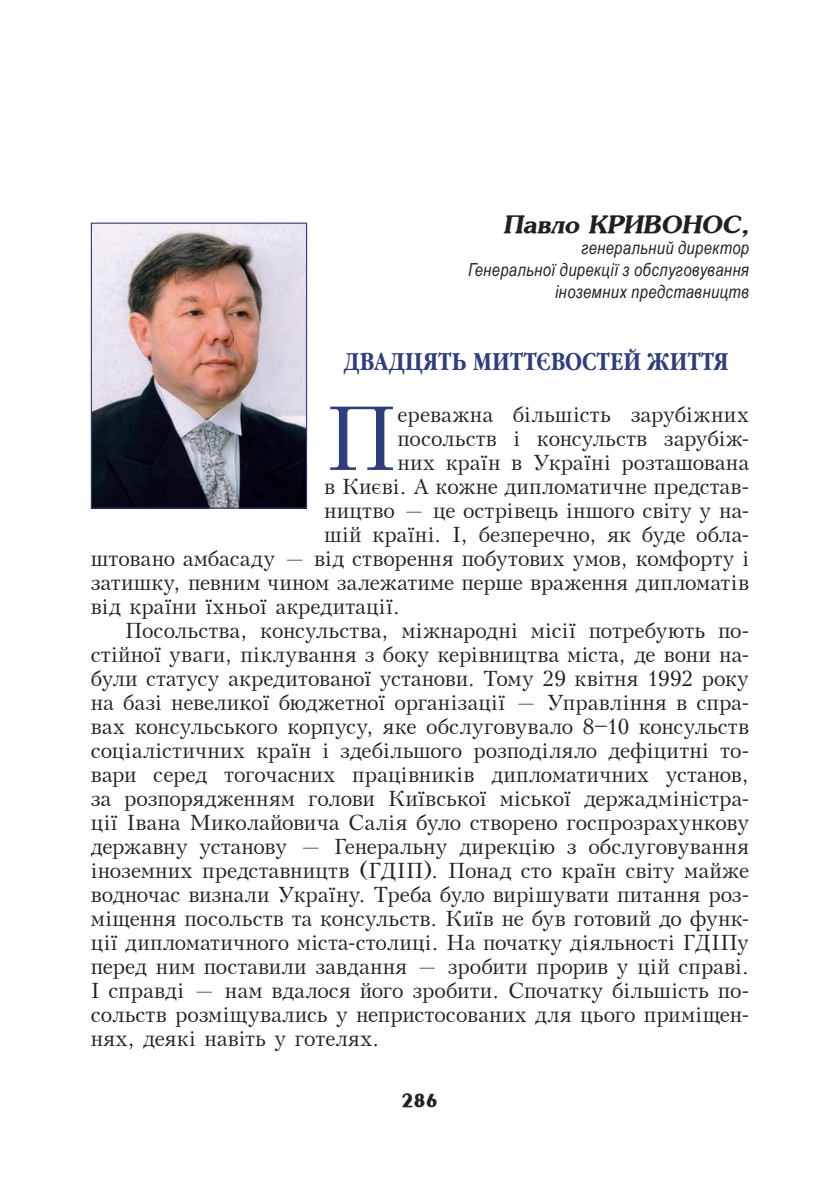
<style>
.page{position:relative;width:840px;height:1191px;background:#fff}
.page>*{position:absolute;margin:0;border:0;box-sizing:border-box;transform-origin:0 0}
.t1{font:91.2px "Ukrainian Peterburg";color:#2e3d7c}
.t2{font:700 24px "Garamond Narrow C";letter-spacing:.01em;color:#2e3d7c}
.t3{font:italic 700 24px "AG Presquire";color:#231f20}
.t4{font:22px "Ukrainian Peterburg";color:#231f20}
.t5{font:700 20px "Pengvin";color:#231f20}
.t6{font:italic 18px/21.6px "Arial Narrow";letter-spacing:.02em;color:#231f20;text-align:right}
</style>
<div class="page">
<img style="left:93px;top:225px;width:212px;height:281px">
<div style="left:91px;top:223px;width:216px;height:285px;border:1px solid #2e3d7c"></div>
<p class="t3" style="left:504px;top:210px;width:246px">Павло Кривонос,</p>
<p class="t6" style="left:468px;top:237px;width:282px">генеральний директор<br>Генеральної дирекції з обслуговування іноземних представництв</p>
<p class="t2" style="left:344px;top:348px;width:385px">Двадцять миттєвостей життя</p>
<h1 class="t1" style="left:324px;top:385px;width:75px">П</h1>
<p class="t4" style="left:397px;top:401px;width:353px">ереважна більшість зарубіжних</p>
<p class="t4" style="left:397px;top:425px;width:353px">посольств і консульств зарубіж-</p>
<p class="t4" style="left:397px;top:449px;width:353px">них країн в Україні розташована</p>
<p class="t4" style="left:324px;top:473px;width:426px">в Києві. А кожне дипломатичне представ-</p>
<p class="t4" style="left:324px;top:497px;width:426px">ництво — це острівець іншого світу у на-</p>
<p class="t4" style="left:324px;top:521px;width:426px">шій країні. І, безперечно, як буде обла-</p>
<p class="t4" style="left:91px;top:545px;width:659px">штовано амбасаду — від створення побутових умов, комфорту і</p>
<p class="t4" style="left:91px;top:569px;width:659px">затишку, певним чином залежатиме перше враження дипломатів</p>
<p class="t4" style="left:91px;top:593px;width:311px">від країни їхньої акредитації.</p>
<p class="t4" style="left:125px;top:617px;width:625px">Посольства, консульства, міжнародні місії потребують по-</p>
<p class="t4" style="left:91px;top:641px;width:659px">стійної уваги, піклування з боку керівництва міста, де вони на-</p>
<p class="t4" style="left:91px;top:665px;width:659px">були статусу акредитованої установи. Тому 29 квітня 1992 року</p>
<p class="t4" style="left:91px;top:689px;width:659px">на базі невеликої бюджетної організації — Управління в спра-</p>
<p class="t4" style="left:91px;top:713px;width:659px">вах консульського корпусу, яке обслуговувало 8–10 консульств</p>
<p class="t4" style="left:91px;top:737px;width:659px">соціалістичних країн і здебільшого розподіляло дефіцитні то-</p>
<p class="t4" style="left:91px;top:761px;width:659px">вари серед тогочасних працівників дипломатичних установ,</p>
<p class="t4" style="left:91px;top:785px;width:659px">за розпорядженням голови Київської міської держадміністра-</p>
<p class="t4" style="left:91px;top:809px;width:659px">ції Івана Миколайовича Салія було створено госпрозрахункову</p>
<p class="t4" style="left:91px;top:833px;width:659px">державну установу — Генеральну дирекцію з обслуговування</p>
<p class="t4" style="left:91px;top:857px;width:659px">іноземних представництв (ГДІП). Понад сто країн світу майже</p>
<p class="t4" style="left:91px;top:881px;width:659px">водночас визнали Україну. Треба було вирішувати питання роз-</p>
<p class="t4" style="left:91px;top:905px;width:659px">міщення посольств та консульств. Київ не був готовий до функ-</p>
<p class="t4" style="left:91px;top:929px;width:659px">ції дипломатичного міста-столиці. На початку діяльності ГДІПу</p>
<p class="t4" style="left:91px;top:953px;width:659px">перед ним поставили завдання — зробити прорив у цій справі.</p>
<p class="t4" style="left:91px;top:977px;width:659px">І справді — нам вдалося його зробити. Спочатку більшість по-</p>
<p class="t4" style="left:91px;top:1001px;width:659px">сольств розміщувались у непристосованих для цього приміщен-</p>
<p class="t4" style="left:91px;top:1025px;width:290px">нях, деякі навіть у готелях.</p>
<p class="t5" style="left:401px;top:1091px;width:38px">286</p>
</div>
